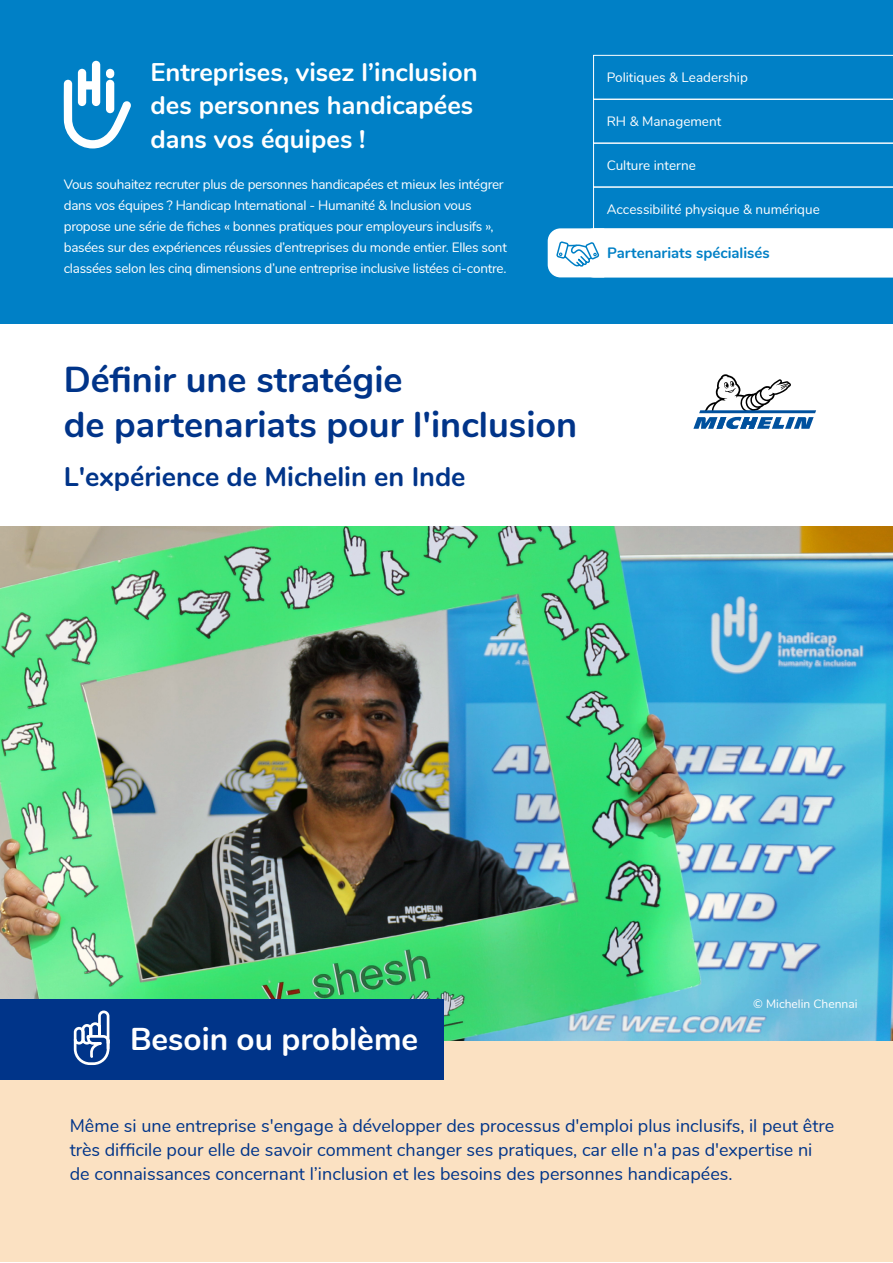
<style>
.page{position:relative;width:893px;height:1263px;background:#fff}
.page>*{position:absolute;margin:0;border:0;box-sizing:border-box;transform-origin:0 0}
.titre-fiche{font:700 36px/45px "Nunito";color:#003489}
.titre_partie{font:700 31.5px "Nunito";color:#fff}
.sous-titre{font:700 27px "Nunito";color:#003489}
.titre-bandeau{font:700 25.5px/33.8px "Nunito";color:#fff}
.texte-besoin{font:18px/24px "Nunito";color:#003489}
.dimension-ON{font:700 15px "Nunito";color:#0080c6}
.texte-intro{font:13.5px/21px "Nunito";letter-spacing:-.02em;color:#fff}
.texte-intro-2{font:13.5px "Nunito";color:#fff}
.t1{font:12px "Nunito";color:#fff}
</style>
<div class="page">
<div style="left:0;top:1035px;width:893px;height:227px;background:#fbe1c2"></div>
<div style="left:0;top:0;width:893px;height:323px;background:#0080c6"></div>
<svg style="left:64px;top:61px;width:67px;height:87px"></svg>
<svg style="left:548px;top:55px;width:345px;height:222px"></svg>
<svg style="left:693px;top:374px;width:123px;height:55px"></svg>
<img style="left:0;top:527px;width:893px;height:513px">
<div style="left:0;top:999px;width:443px;height:80px;background:#003489"></div>
<svg style="left:73px;top:1010px;width:37px;height:56px"></svg>
<h1 class="titre-bandeau" style="left:151px;top:53px;width:329px">Entreprises, visez l’inclusion des personnes handicapées dans vos équipes !</h1>
<p class="texte-intro" style="left:64px;top:173px;width:445px">Vous souhaitez recruter plus de personnes handicapées et mieux les intégrer dans vos équipes ? Handicap International - Humanité &amp; Inclusion vous propose une série de fiches « bonnes pratiques pour employeurs inclusifs », basées sur des expériences réussies d’entreprises du monde entier. Elles sont classées selon les cinq dimensions d’une entreprise inclusive listées ci-contre.</p>
<p class="texte-intro-2" style="left:607px;top:67px;width:143px">Politiques &amp; Leadership</p>
<p class="texte-intro-2" style="left:607px;top:111px;width:116px">RH &amp; Management</p>
<p class="texte-intro-2" style="left:607px;top:155px;width:91px">Culture interne</p>
<p class="texte-intro-2" style="left:607px;top:199px;width:215px">Accessibilité physique &amp; numérique</p>
<p class="dimension-ON" style="left:607px;top:242px;width:164px">Partenariats spécialisés</p>
<h1 class="titre-fiche" style="left:64px;top:355px;width:515px">Définir une stratégie<br>de partenariats pour l'inclusion</h1>
<p class="sous-titre" style="left:64px;top:457px;width:403px">L'expérience de Michelin en Inde</p>
<h1 class="titre_partie" style="left:130px;top:1016px;width:290px">Besoin ou problème</h1>
<p class="t1" style="left:753px;top:995px;width:106px">© Michelin Chennai</p>
<p class="texte-besoin" style="left:70px;top:1113px;width:766px">Même si une entreprise s'engage à développer des processus d'emploi plus inclusifs, il peut être très difficile pour elle de savoir comment changer ses pratiques, car elle n'a pas d'expertise ni de connaissances concernant l’inclusion et les besoins des personnes handicapées.</p>
</div>
